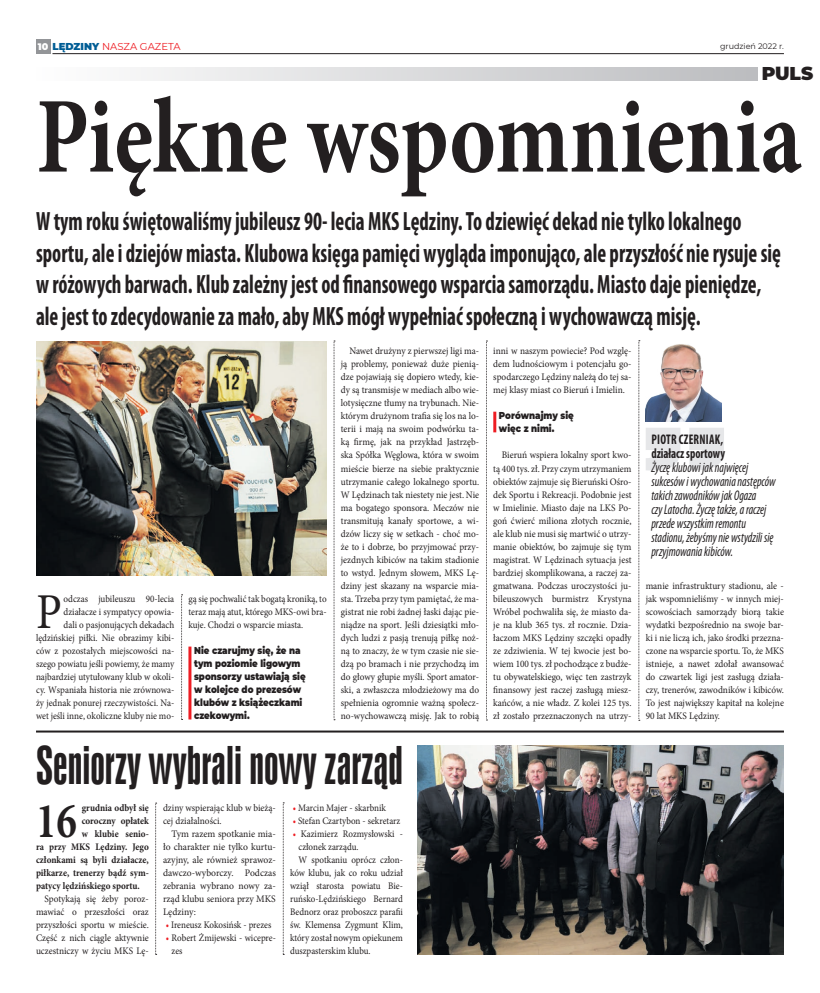
<style>
.page{position:relative;width:820px;height:993px;background:#fff}
.page>*{position:absolute;margin:0;border:0;box-sizing:border-box;transform-origin:0 0}
.Tekst{font:700 107.9px "Minion Pro";color:#231f20;scale:.82 1}
.Tekst-2{font:700 50.1px "Minion Pro";color:#231f20;scale:.81 1}
.Tekst-3{font:50.1px "Minion Pro";color:#231f20;scale:.91 1}
.tytul_maly{font:48.6px "Swis 924 EU";color:#231f20;scale:.93 1}
.Tekst-4{font:700 condensed 26.5px/31.8px "Myriad Pro";color:#231f20;scale:.79 1}
.Tekst-5{font:900 18.5px "Montserrat";color:#231f20}
.Tekst-6{font:italic condensed 14px/14px "Myriad Pro";color:#231f20;scale:.85 1}
.Tekst-7{font:700 condensed 14px "Myriad Pro";letter-spacing:.015em;color:#231f20;scale:.85 1}
.Tekst-8{font:10px/13px "Minion Pro";color:#231f20;text-align:justify;scale:.93 1}
.Tekst-9{font:10px/13px "Minion Pro";color:#231f20;text-align:right;scale:.91 1}
.Tekst-10{font:10px/13px "Minion Pro";color:#231f20;scale:.9 1}
.Tekst-11{font:10px/13px "Minion Pro";color:#231f20;text-align:justify;scale:.96 1}
.Tekst-12{font:700 10px "Minion Pro";color:#231f20;scale:.91 1}
.t1{font:900 10px/13px "Montserrat";color:#231f20;scale:.86 1}
.tekst{font:10px "Montserrat";color:#ee1d23}
.t2{font:8px "Montserrat";color:#231f20}
.s1{font-weight:900;font-size:9.4px;color:#fff}
.s2{font-weight:900;color:#005d95}
.s3{color:#ee1d23}
</style>
<div class="page">
<hr style="left:36px;top:730px;width:747px;height:2px;background:#231f20">
<div style="left:36px;top:40px;width:14px;height:14px;background:#939598"></div>
<hr style="left:52px;top:53px;width:731px;height:1px;background:#231f20">
<svg style="left:646px;top:428px;width:77px;height:42px"></svg>
<img style="left:645px;top:344px;width:75px;height:78px">
<img style="left:36px;top:341px;width:290px;height:234px">
<svg style="left:141px;top:67px;width:616px;height:13px;background:#d7d8da"></svg>
<img style="left:417px;top:745px;width:366px;height:209px">
<hr style="left:188px;top:646px;width:3px;height:73px;background:#ee1d23">
<hr style="left:493px;top:411px;width:3px;height:21px;background:#ee1d23">
<svg style="left:181px;top:594px;width:1px;height:126px"></svg>
<svg style="left:333px;top:340px;width:2px;height:380px"></svg>
<svg style="left:486px;top:340px;width:1px;height:380px"></svg>
<svg style="left:638px;top:340px;width:1px;height:380px"></svg>
<svg style="left:155px;top:802px;width:2px;height:152px"></svg>
<svg style="left:283px;top:802px;width:1px;height:152px"></svg>
<p class="tekst" style="left:38px;top:39px;width:144px"><span class="s1">10</span> <span class="s2">LĘDZINY</span> NASZA GAZETA</p>
<p class="t2" style="left:719px;top:41px;width:65px">grudzień 2022 r.</p>
<p class="Tekst-5" style="left:761px;top:60px;width:53px">PULS</p>
<p class="Tekst" style="left:36px;top:61px;width:934px">Piękne wspomnienia</p>
<p class="Tekst-4" style="left:36px;top:204px;width:944px">W tym roku świętowaliśmy jubileusz 90- lecia MKS Lędziny. To dziewięć dekad nie tylko lokalnego sportu, ale i dziejów miasta. Klubowa księga pamięci wygląda imponująco, ale przyszłość nie rysuje się w różowych barwach. Klub zależny jest od finansowego wsparcia samorządu. Miasto daje pieniędze, ale jest to zdecydowanie za mało, aby MKS mógł wypełniać społeczną i wychowawczą misję.</p>
<p class="Tekst-9" style="left:36px;top:592px;width:153px">odczas jubileuszu 90-lecia działacze i sympatycy opowia-<br>dali o pasjonujących dekadach lędzińskiej piłki. Nie obrazimy kibi&shy;ców z pozostałych miejscowości na&shy;szego powiatu jeśli powiemy, że mamy najbardziej utytułowany klub w okoli&shy;cy. Wspaniała historia nie zrównowa&shy;ży jednak ponurej rzeczywistości. Na&shy;wet jeśli inne, okoliczne kluby nie mo-</p>
<p class="Tekst-9" style="left:188px;top:592px;width:153px;text-align:justify">gą się pochwalić tak bogatą kroniką, to teraz mają atut, którego MKS-owi bra&shy;kuje. Chodzi o wsparcie miasta.</p>
<p class="Tekst-3" style="left:36px;top:578px;width:30px">P</p>
<p class="t1" style="left:194px;top:643px;width:131px">Nie czarujmy się, że na tym poziomie ligowym sponsorzy ustawiają się w kolejce do prezesów klubów z książeczkami czekowymi.</p>
<p class="Tekst-8" style="left:341px;top:344px;width:150px;text-indent:9px">Nawet drużyny z pierwszej ligi ma&shy;ją problemy, ponieważ duże pienią&shy;dze pojawiają się dopiero wtedy, kie&shy;dy są transmisje w mediach albo wie&shy;lotysięczne tłumy na trybunach. Nie&shy;którym drużynom trafia się los na lo&shy;terii i mają na swoim podwórku ta&shy;ką firmę, jak na przykład Jastrzęb&shy;ska Spółka Węglowa, która w swoim mieście bierze na siebie praktycznie utrzymanie całego lokalnego sportu.<br>W Lędzinach tak niestety nie jest. Nie ma bogatego sponsora. Meczów nie transmitują kanały sportowe, a wi&shy;dzów liczy się w setkach - choć mo&shy;że to i dobrze, bo przyjmować przy&shy;jezdnych kibiców na takim stadionie to wstyd. Jednym słowem, MKS Lę&shy;dziny jest skazany na wsparcie mia&shy;sta. Trzeba przy tym pamiętać, że ma&shy;gistrat nie robi żadnej łaski dając pie&shy;niądze na sport. Jeśli dziesiątki mło&shy;dych ludzi z pasją trenują piłkę noż&shy;ną to znaczy, że w tym czasie nie sie&shy;dzą po bramach i nie przychodzą im do głowy głupie myśli. Sport amator&shy;ski, a zwłaszcza młodzieżowy ma do spełnienia ogromnie ważną społecz&shy;no-wychowawczą misję. Jak to robią</p>
<p class="Tekst-8" style="left:493px;top:344px;width:150px">inni w naszym powiecie? Pod wzglę&shy;dem ludnościowym i potencjału go&shy;spodarczego Lędziny należą do tej sa&shy;mej klasy miast co Bieruń i Imielin.</p>
<p class="t1" style="left:499px;top:408px;width:88px">Porównajmy się więc z nimi.</p>
<p class="Tekst-8" style="left:493px;top:448px;width:150px;text-indent:9px">Bieruń wspiera lokalny sport kwo&shy;tą 400 tys. zł. Przy czym utrzymaniem obiektów zajmuje się Bieruński Ośro&shy;dek Sportu i Rekreacji. Podobnie jest w Imielinie. Miasto daje na LKS Po&shy;goń ćwierć miliona złotych rocznie, ale klub nie musi się martwić o utrzy&shy;manie obiektów, bo zajmuje się tym magistrat. W Lędzinach sytuacja jest bardziej skomplikowana, a raczej za&shy;gmatwana. Podczas uroczystości ju&shy;bileuszowych burmistrz Krystyna Wróbel pochwaliła się, że miasto da&shy;je na klub 365 tys. zł rocznie. Dzia&shy;łaczom MKS Lędziny szczęki opadły ze zdziwienia. W tej kwocie jest bo&shy;wiem 100 tys. zł pochodzące z budże&shy;tu obywatelskiego, więc ten zastrzyk finansowy jest raczej zasługą miesz&shy;kańców, a nie władz. Z kolei 125 tys. zł zostało przeznaczonych na utrzy-</p>
<p class="tytul_maly" style="left:36px;top:735px;width:396px">Seniorzy wybrali nowy zarząd</p>
<p class="Tekst-2" style="left:36px;top:785px;width:52px">16</p>
<p class="Tekst-12" style="left:82px;top:800px;width:75px">grudnia odbył się</p>
<p class="Tekst-12" style="left:82px;top:813px;width:75px">coroczny opłatek</p>
<p class="Tekst-12" style="left:82px;top:826px;width:75px">w klubie senio-</p>
<p class="Tekst-12" style="left:36px;top:839px;width:125px">ra przy MKS Lędziny. Jego</p>
<p class="Tekst-12" style="left:36px;top:852px;width:125px">członkami są byli działacze,</p>
<p class="Tekst-12" style="left:36px;top:865px;width:125px">piłkarze, trenerzy bądź sym-</p>
<p class="Tekst-12" style="left:36px;top:878px;width:115px">patycy lędzińskiego sportu.</p>
<p class="Tekst-8" style="left:36px;top:892px;width:123px;text-indent:9px">Spotykają się żeby poroz&shy;mawiać o przeszłości oraz przyszłości sportu w mieście.<br>Część z nich ciągle aktywnie uczestniczy w życiu MKS Lę-</p>
<p class="Tekst-8" style="left:163px;top:800px;width:123px">dziny wspierając klub w bieżą&shy;cej działalności.</p>
<p class="Tekst-11" style="left:163px;top:827px;width:119px;text-indent:9px">Tym razem spotkanie mia&shy;ło charakter nie tylko kurtu&shy;azyjny, ale również sprawoz&shy;dawczo-wyborczy. Podczas zebrania wybrano nowy za&shy;rząd klubu seniora przy MKS Lędziny:</p>
<p class="Tekst-10" style="left:166px;top:918px;width:119px"><span class="s3">•</span> Ireneusz Kokosińsk - prezes</p>
<p class="Tekst-10" style="left:171px;top:931px;width:117px;text-indent:-6px"><span class="s3">•</span> Robert Żmijewski - wicepre&shy;zes</p>
<p class="Tekst-10" style="left:293px;top:800px;width:105px"><span class="s3">•</span> Marcin Majer - skarbnik</p>
<p class="Tekst-10" style="left:293px;top:814px;width:121px"><span class="s3">•</span> Stefan Czartybon - sekretarz</p>
<p class="Tekst-10" style="left:298px;top:827px;width:117px;text-indent:-6px"><span class="s3">•</span> Kazimierz Rozmysłowski - członek zarządu.</p>
<p class="Tekst-10" style="left:290px;top:853px;width:127px;text-align:justify;text-indent:9px">W spotkaniu oprócz człon&shy;ków klubu, jak co roku udział wziął starosta powiatu Bie&shy;ruńsko-Lędzińskiego Bernard Bednorz oraz proboszcz parafii św. Klemensa Zygmunt Klim, który został nowym opiekunem duszpasterskim klubu.</p>
<p class="Tekst-7" style="left:651px;top:430px;width:86px">PIOTR CZERNIAK,</p>
<p class="Tekst-7" style="left:651px;top:444px;width:88px">działacz sportowy</p>
<p class="Tekst-6" style="left:651px;top:459px;width:148px">Życzę klubowi jak najwięcej sukcesów i wychowania następców takich zawodników jak Ogaza<br>czy Latocha. Życzę także, a raczej przede wszystkim remontu stadionu, żebyśmy nie wstydzili się przyjmowania kibiców.</p>
<p class="Tekst-8" style="left:645px;top:579px;width:150px">manie infrastruktury stadionu, ale - jak wspomnieliśmy - w innych miej&shy;scowościach samorządy biorą takie wydatki bezpośrednio na swoje bar&shy;ki i nie liczą ich, jako środki przezna&shy;czone na wsparcie sportu. To, że MKS istnieje, a nawet zdołał awansować do czwartek ligi jest zasługą działa&shy;czy, trenerów, zawodników i kibiców.<br>To jest największy kapitał na kolejne 90 lat MKS Lędziny.</p>
</div>
